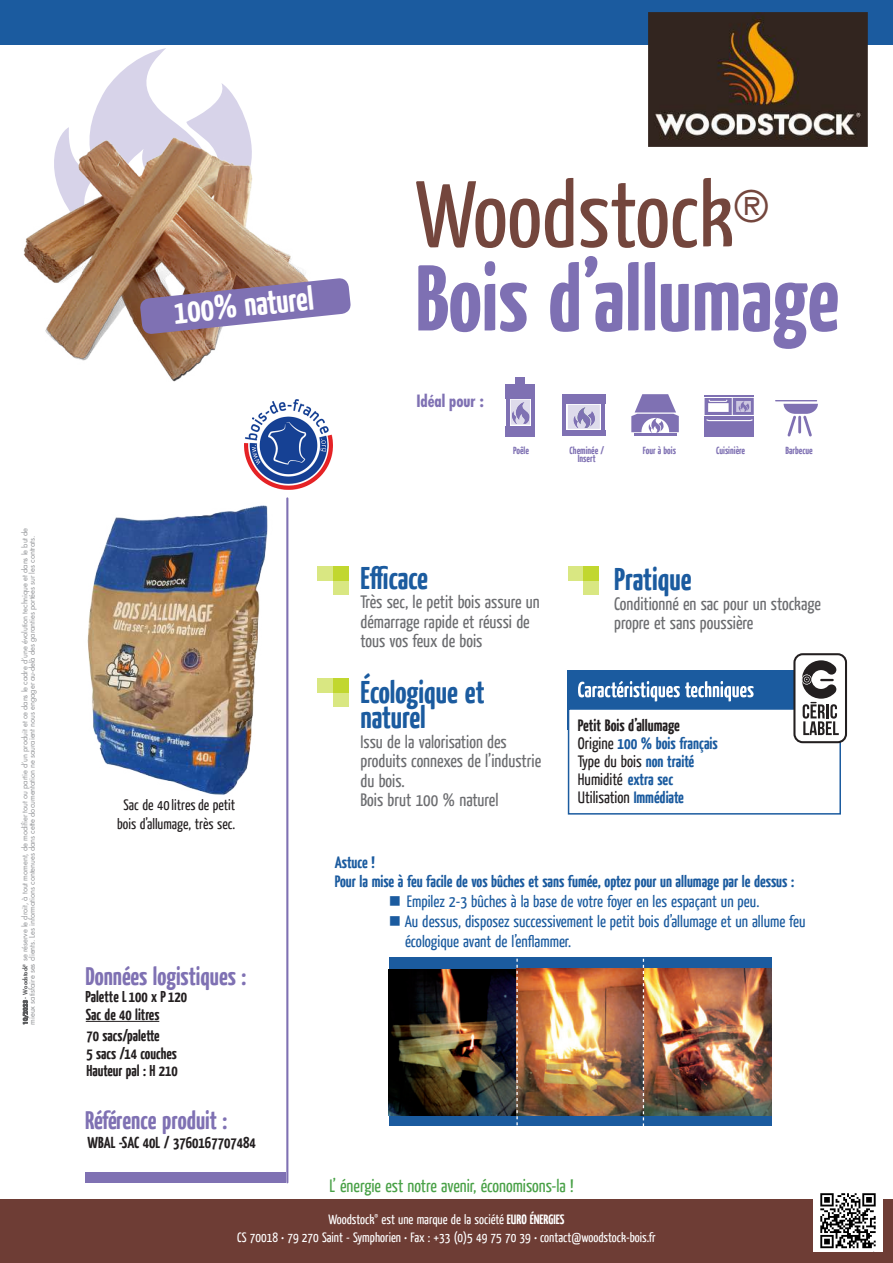
<style>
.page{position:relative;width:893px;height:1263px;background:#fff}
.page>*{position:absolute;margin:0;border:0;box-sizing:border-box;transform-origin:0 0}
.t1{font:700 93.15px/84px "Yanone Kaffeesatz";color:#7e70b3}
.t2{font:700 33.6px "Yanone Kaffeesatz";color:#fff}
.t3{font:700 31.5px/25.5px "Yanone Kaffeesatz";color:#1b5b9f}
.t4{font:700 25.5px "Yanone Kaffeesatz";color:#7f71b3}
.t5{font:18px/19.5px "Yanone Kaffeesatz";color:#6c6d70}
.t6{font:18px "Yanone Kaffeesatz";color:#49a147}
.t7{font:700 16.5px/18px "Yanone Kaffeesatz";color:#1b5b9f}
.t8{font:16.5px/19.8px "Yanone Kaffeesatz";color:#1b5b9f}
.t9{font:700 condensed 16.5px "Futura Std";color:#7f71b3}
.t10{font:700 15.9px "Yanone Kaffeesatz";color:#231f20}
.t11{font:700 15.75px/21px "Yanone Kaffeesatz";color:#231f20}
.t12{font:15px/19.6px "Yanone Kaffeesatz";color:#231f20;text-align:center}
.t13{font:13.5px/18px "Yanone Kaffeesatz";color:#fff;text-align:center}
.t14{font:700 10.35px "Yanone Kaffeesatz";color:#7f71b3}
.t15{font:7.5px/7.5px "Futura Std";letter-spacing:-.01em;color:#939598}
.t16{font:800 6px "Futura Std";color:#57585a}
.t17{font:800 3.45px "Futura Std";color:#57585a}
.s1{font-family:"Futura BT";font-weight:800;font-size:6px;color:#57585a}
.s2{font-weight:800;font-size:6px;color:#57585a}
.s3{font-weight:400;color:#74463d}
.s4{color:#231f20}
.s5{font-weight:400;color:#231f20}
.s6{font-weight:700}
</style>
<div class="page">
<svg style="left:96px;top:48px;width:146px;height:62px"></svg>
<img style="left:23px;top:110px;width:282px;height:272px">
<div style="left:0;top:0;width:893px;height:44px;background:#1b5b9f"></div>
<div style="left:568px;top:670px;width:273px;height:59px;background:#1b5b9f"></div>
<div style="left:569px;top:709px;width:271px;height:105px;background:#fff"></div>
<div style="left:568px;top:708px;width:273px;height:106px;border:2px solid #1b5b9f"></div>
<div style="left:0;top:1199px;width:893px;height:64px;background:#6e3d35"></div>
<hr style="left:286px;top:498px;width:2px;height:684px;background:#7f71b3">
<div style="left:333px;top:566px;width:15px;height:15px;background:#c1d72f"></div>
<div style="left:333px;top:581px;width:15px;height:14px;background:#d9e782"></div>
<div style="left:317px;top:566px;width:16px;height:15px;background:#d9e782"></div>
<div style="left:333px;top:678px;width:15px;height:14px;background:#c1d72f"></div>
<div style="left:333px;top:692px;width:15px;height:15px;background:#d9e782"></div>
<div style="left:317px;top:678px;width:16px;height:14px;background:#d9e782"></div>
<div style="left:583px;top:566px;width:16px;height:15px;background:#c1d72f"></div>
<div style="left:583px;top:581px;width:16px;height:14px;background:#d9e782"></div>
<div style="left:568px;top:566px;width:15px;height:15px;background:#d9e782"></div>
<div style="left:85px;top:1172px;width:201px;height:11px;background:#7f71b3"></div>
<div style="left:389px;top:957px;width:382px;height:168px;background:#1b5b9f"></div>
<img style="left:388px;top:968px;width:384px;height:147px">
<svg style="left:516px;top:958px;width:2px;height:167px"></svg>
<svg style="left:643px;top:958px;width:1px;height:167px"></svg>
<svg style="left:139px;top:277px;width:212px;height:58px"></svg>
<hr style="left:86px;top:1021px;width:73px;height:1px;background:#231f20">
<svg style="left:578px;top:681px;width:176px;height:20px"></svg>
<div style="left:794px;top:654px;width:52px;height:88px;background:#fff;border-radius:8px"></div>
<div style="left:793px;top:653px;width:54px;height:90px;border:2px solid #231f20;border-radius:8px"></div>
<svg style="left:802px;top:660px;width:37px;height:75px"></svg>
<img style="left:813px;top:1193px;width:69px;height:59px">
<div style="left:705px;top:416px;width:49px;height:20px;background:#7f71b3"></div>
<hr style="left:705px;top:395px;width:49px;height:2px;background:#7f71b3">
<svg style="left:705px;top:398px;width:49px;height:24px"></svg>
<hr style="left:634px;top:433px;width:42px;height:3px;background:#7f71b3">
<svg style="left:631px;top:394px;width:48px;height:39px"></svg>
<div style="left:562px;top:394px;width:43px;height:10px;background:#7f71b3"></div>
<svg style="left:568px;top:405px;width:32px;height:24px"></svg>
<div style="left:562px;top:430px;width:43px;height:6px;background:#7f71b3"></div>
<hr style="left:562px;top:396px;width:4px;height:40px;background:#7f71b3">
<hr style="left:601px;top:396px;width:4px;height:40px;background:#7f71b3">
<div style="left:506px;top:384px;width:29px;height:14px;background:#7f71b3"></div>
<svg style="left:510px;top:400px;width:20px;height:25px"></svg>
<div style="left:506px;top:426px;width:29px;height:10px;background:#7f71b3"></div>
<div style="left:516px;top:378px;width:9px;height:8px;background:#7f71b3"></div>
<hr style="left:531px;top:391px;width:4px;height:41px;background:#7f71b3">
<hr style="left:506px;top:391px;width:3px;height:41px;background:#7f71b3">
<svg style="left:784px;top:404px;width:34px;height:32px"></svg>
<hr style="left:798px;top:416px;width:3px;height:17px;background:#7f71b3">
<hr style="left:775px;top:400px;width:42px;height:1px;background:#7f71b3">
<img style="left:648px;top:13px;width:219px;height:134px">
<img style="left:245px;top:399px;width:88px;height:76px">
<img style="left:87px;top:456px;width:235px;height:381px">
<p class="t15" style="left:21px;top:1025px;width:499px;rotate:-90deg"><span class="s1">10/2023</span> <span class="s2">Woodstock</span> se réserve le droit, à tout moment, de modifier tout ou partie d’un produit et ce dans le cadre d’une évolution technique et dans le but de mieux satisfaire ses clients. Les informations contenues dans cette documentation ne sauraient nous engager au-delà des garanties portées sur les contrats.</p>
<p class="t17" style="left:22px;top:967px;width:4px;rotate:-90deg">®</p>
<p class="t16" style="left:21px;top:999px;width:3px;rotate:-90deg">-</p>
<h2 class="t2" style="left:172px;top:290px;width:142px;rotate:-6deg">100% naturel</h2>
<h1 class="t1" style="left:416px;top:168px;width:426px"><span class="s3">Woodstock</span><sup>®<br></sup>Bois d’allumage</h1>
<h3 class="t9" style="left:416px;top:390px;width:69px">Idéal pour :</h3>
<h3 class="t14" style="left:513px;top:444px;width:17px">Poêle</h3>
<h3 class="t14" style="left:570px;top:444px;width:36px">Cheminée /</h3>
<h3 class="t14" style="left:643px;top:444px;width:35px">Four à bois</h3>
<h3 class="t14" style="left:716px;top:444px;width:30px">Cuisinière</h3>
<h3 class="t14" style="left:785px;top:444px;width:29px">Barbecue</h3>
<h3 class="t14" style="left:578px;top:451px;width:19px">Insert</h3>
<h3 class="t12" style="left:117px;top:794px;width:120px">Sac de 40 litres de petit bois d’allumage, très sec.</h3>
<h3 class="t4" style="left:85px;top:959px;width:162px">Données logistiques :</h3>
<h3 class="t11" style="left:85px;top:985px;width:103px">Palette L 100 x P 120</h3>
<h3 class="t11" style="left:86px;top:1004px;width:75px">Sac de 40 litres<br>70 sacs/palette</h3>
<h3 class="t11" style="left:86px;top:1044px;width:93px;line-height:17.4px">5 sacs /14 couches<br>Hauteur pal : H 210</h3>
<h3 class="t4" style="left:85px;top:1103px;width:144px">Référence produit :</h3>
<h3 class="t10" style="left:87px;top:1132px;width:170px">WBAL -SAC 40L / 3760167707484</h3>
<h3 class="t3" style="left:360px;top:564px;width:69px">Efficace</h3>
<h3 class="t5" style="left:360px;top:592px;width:181px">Très sec, le petit bois assure un démarrage rapide et réussi de tous vos feux de bois</h3>
<h3 class="t3" style="left:360px;top:678px;width:126px">Écologique et naturel</h3>
<h3 class="t5" style="left:360px;top:731px;width:182px">Issu de la valorisation des produits connexes de l’industrie du bois.<br>Bois brut 100 % naturel</h3>
<h3 class="t3" style="left:614px;top:565px;width:79px">Pratique</h3>
<h3 class="t5" style="left:614px;top:593px;width:208px">Conditionné en sac pour un stockage propre et sans poussière</h3>
<h3 class="t7" style="left:578px;top:716px;width:142px"><span class="s4">Petit Bois d’allumage<br></span><span class="s5">Origine</span> 100 % bois français<br><span class="s5">Type du bois</span> non traité<br><span class="s5">Humidité</span> extra sec<br><span class="s5">Utilisation</span> Immédiate</h3>
<h3 class="t7" style="left:335px;top:851px;width:461px;line-height:19.8px">Astuce !<br>Pour la mise à feu facile de vos bûches et sans fumée, optez pour un allumage par le dessus :</h3>
<h3 class="t8" style="left:389px;top:891px;width:372px">■ Empilez 2-3 bûches à la base de votre foyer en les espaçant un peu.</h3>
<h3 class="t8" style="left:405px;top:911px;width:402px;text-indent:-16px">■ Au dessus, disposez successivement le petit bois d’allumage et un allume feu écologique avant de l’enflammer.</h3>
<h3 class="t6" style="left:330px;top:1174px;width:246px">L’ énergie est notre avenir, économisons-la !</h3>
<h3 class="t13" style="left:237px;top:1210px;width:420px">Woodstock<sup>®</sup> est une marque de la société <span class="s6">EURO ÉNERGIES<br></span>CS 70018 • 79 270 Saint - Symphorien • Fax : +33 (0)5 49 75 70 39 • contact@woodstock-bois.fr</h3>
</div>
